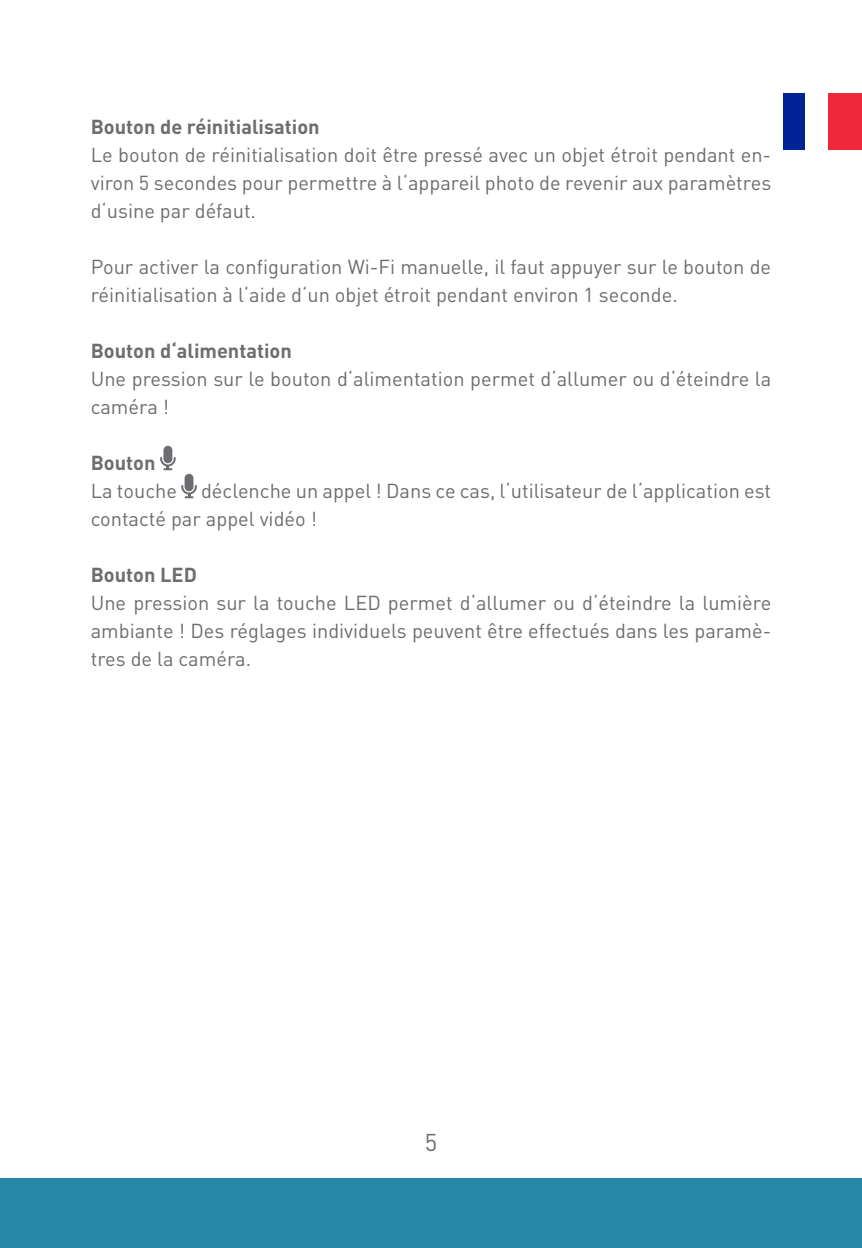
<style>
.page{position:relative;width:862px;height:1248px;background:#fff}
.page>*{position:absolute;margin:0;border:0;box-sizing:border-box;transform-origin:0 0}
.t1{font:24px "DIN Pro";color:#6c6d70}
.t2{font:20px/28px "DIN Pro";color:#6c6d70}
.t3{font:700 20px "DIN Pro";color:#6c6d70}
</style>
<div class="page">
<div style="left:0;top:1177px;width:862px;height:70px;background:#2787a6"></div>
<div style="left:782px;top:93px;width:23px;height:57px;background:#002395"></div>
<div style="left:827px;top:93px;width:35px;height:57px;background:#ed2939"></div>
<div style="left:163px;top:446px;width:9px;height:17px;background:#6c6d70;border-radius:4px"></div>
<svg style="left:160px;top:457px;width:16px;height:13px"></svg>
<div style="left:185px;top:474px;width:8px;height:17px;background:#6c6d70;border-radius:4px"></div>
<svg style="left:181px;top:485px;width:16px;height:13px"></svg>
<p class="t3" style="left:91px;top:110px;width:230px">Bouton de réinitialisation</p>
<p class="t2" style="left:91px;top:139px;width:682px;text-align:justify">Le bouton de réinitialisation doit être pressé avec un objet étroit pendant en&shy;viron 5 secondes pour permettre à l‘appareil photo de revenir aux paramètres d‘usine par défaut.</p>
<p class="t2" style="left:91px;top:251px;width:682px">Pour activer la configuration Wi-Fi manuelle, il faut appuyer sur le bouton de réinitialisation à l‘aide d‘un objet étroit pendant environ 1 seconde.</p>
<p class="t3" style="left:91px;top:334px;width:203px">Bouton d‘alimentation</p>
<p class="t2" style="left:91px;top:363px;width:682px">Une pression sur le bouton d‘alimentation permet d‘allumer ou d‘éteindre la caméra !</p>
<p class="t3" style="left:91px;top:446px;width:66px">Bouton</p>
<p class="t2" style="left:91px;top:475px;width:682px">La touche déclenche un appel ! Dans ce cas, l‘utilisateur de l‘application est contacté par appel vidéo !</p>
<p class="t3" style="left:91px;top:558px;width:108px">Bouton LED</p>
<p class="t2" style="left:91px;top:587px;width:682px;text-align:justify">Une pression sur la touche LED permet d‘allumer ou d‘éteindre la lumière ambiante ! Des réglages individuels peuvent être effectués dans les paramè&shy;tres de la caméra.</p>
<p class="t1" style="left:425px;top:1122px;width:14px">5</p>
</div>
